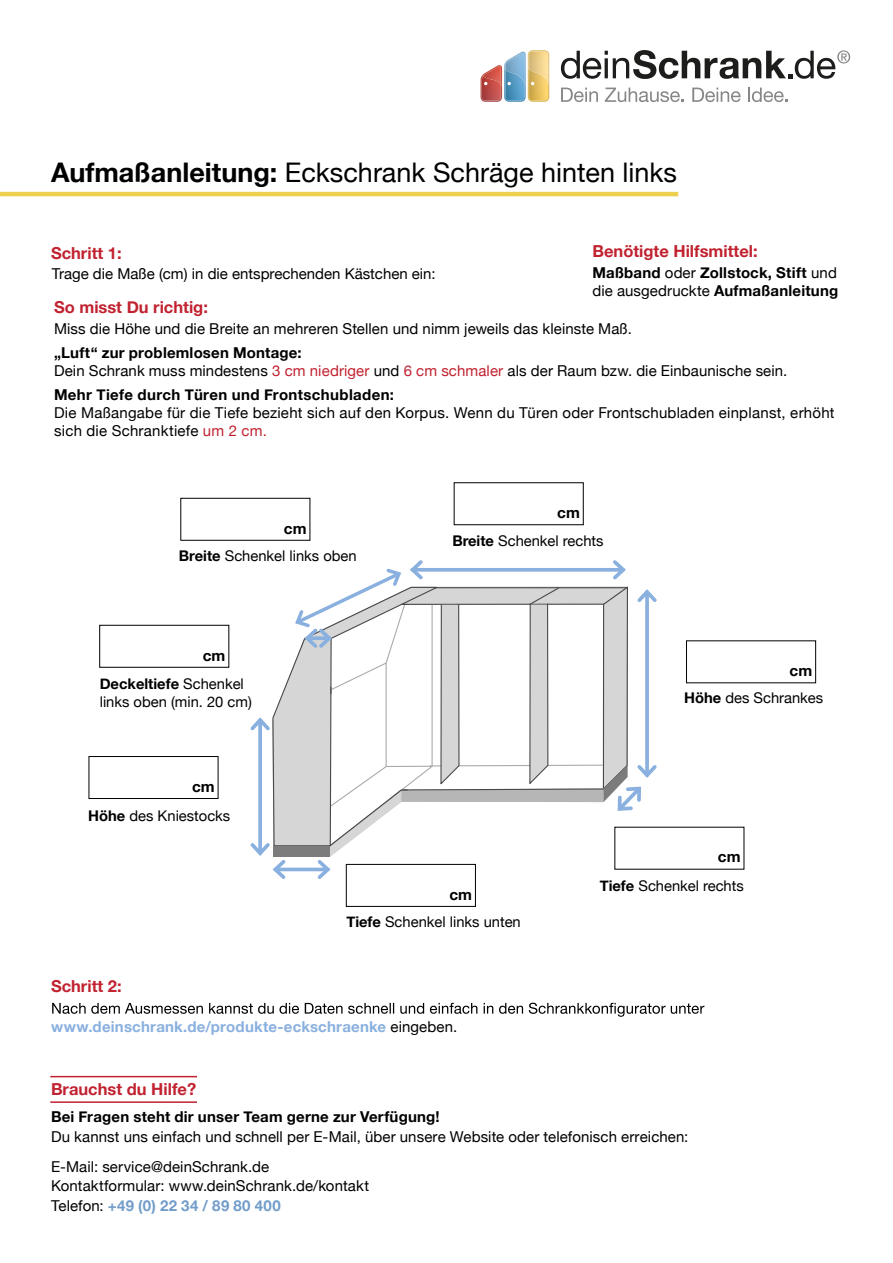
<style>
.page{position:relative;width:893px;height:1263px;background:#fff}
.page>*{position:absolute;margin:0;border:0;box-sizing:border-box;transform-origin:0 0}
.t1{font:27px "Helvetica Neue";color:#000}
.t2{font:700 16.5px "Helvetica Neue";color:#c12230}
.t3{font:700 15.3px "Helvetica Neue";color:#000}
.t4{font:15px/18px "Helvetica Neue";letter-spacing:.005em;color:#000}
.t5{font:700 15px/18px "Helvetica Neue";letter-spacing:.015em;color:#000}
.t6{font:700 15px "Helvetica Neue";letter-spacing:.015em;color:#89b0df}
.t7{font:14.7px/17.7px "Helvetica Neue";color:#000}
.s1{font-weight:700}
.s2{font-weight:400}
.s3{color:#c12230}
.s4{font-weight:400;color:#000}
.s5{font-weight:700;color:#719cca}
</style>
<div class="page">
<hr style="left:0;top:192px;width:678px;height:4px;background:#edd14e">
<svg style="left:250px;top:560px;width:410px;height:322px"></svg>
<div style="left:180px;top:498px;width:130px;height:43px;border:1px solid #000"></div>
<div style="left:99px;top:625px;width:130px;height:43px;border:1px solid #000"></div>
<div style="left:89px;top:756px;width:129px;height:43px;border:1px solid #000"></div>
<div style="left:346px;top:864px;width:130px;height:43px;border:1px solid #000"></div>
<svg style="left:52px;top:1003px;width:652px;height:14px"></svg>
<hr style="left:50px;top:1076px;width:147px;height:1px;background:#c12230">
<hr style="left:50px;top:1101px;width:147px;height:2px;background:#c12230">
<img style="left:504px;top:85px;width:22px;height:17px">
<img style="left:528px;top:85px;width:21px;height:17px">
<img style="left:480px;top:76px;width:22px;height:26px">
<img style="left:549px;top:55px;width:1px;height:30px">
<img style="left:528px;top:50px;width:21px;height:35px">
<img style="left:504px;top:52px;width:22px;height:33px">
<svg style="left:507px;top:82px;width:4px;height:3px"></svg>
<img style="left:482px;top:65px;width:20px;height:21px">
<svg style="left:561px;top:50px;width:289px;height:29px"></svg>
<svg style="left:561px;top:88px;width:37px;height:14px"></svg>
<svg style="left:605px;top:88px;width:79px;height:14px"></svg>
<svg style="left:692px;top:88px;width:49px;height:14px"></svg>
<svg style="left:748px;top:88px;width:40px;height:14px"></svg>
<h1 class="t1" style="left:51px;top:153px;width:628px"><span class="s1">Aufmaßanleitung:</span> Eckschrank Schräge hinten links</h1>
<p class="t2" style="left:592px;top:238px;width:167px">Benötigte Hilfsmittel:</p>
<p class="t5" style="left:592px;top:264px;width:247px">Maßband <span class="s2">oder</span> Zollstock, Stift <span class="s2">und die ausgedruckte</span> Aufmaßanleitung</p>
<p class="t2" style="left:51px;top:240px;width:72px">Schritt 1:</p>
<p class="t4" style="left:52px;top:265px;width:386px">Trage die Maße (cm) in die entsprechenden Kästchen ein:</p>
<p class="t2" style="left:54px;top:294px;width:155px">So misst Du richtig:</p>
<p class="t4" style="left:54px;top:320px;width:579px">Miss die Höhe und die Breite an mehreren Stellen und nimm jeweils das kleinste Maß.</p>
<p class="t4" style="left:54px;top:344px;width:735px"><span class="s1">„Luft“ zur problemlosen Montage:<br></span>Dein Schrank muss mindestens <span class="s3">3 cm niedriger</span> und <span class="s3">6 cm schmaler</span> als der Raum bzw. die Einbaunische sein.</p>
<p class="t5" style="left:54px;top:386px;width:341px">Mehr Tiefe durch Türen und Frontschubladen:</p>
<p class="t4" style="left:54px;top:404px;width:782px">Die Maßangabe für die Tiefe bezieht sich auf den Korpus. Wenn du Türen oder Frontschubladen einplanst, erhöht sich die Schranktiefe <span class="s3">um 2 cm.</span></p>
<p class="t3" style="left:284px;top:516px;width:24px">cm</p>
<p class="t7" style="left:179px;top:547px;width:179px"><span class="s1">Breite</span> Schenkel links oben</p>
<p class="t3" style="left:203px;top:643px;width:24px">cm</p>
<p class="t7" style="left:100px;top:676px;width:154px"><span class="s1">Deckeltiefe</span> Schenkel links oben (min. 20 cm)</p>
<p class="t3" style="left:192px;top:774px;width:24px">cm</p>
<p class="t7" style="left:88px;top:807px;width:143px"><span class="s1">Höhe</span> des Kniestocks</p>
<p class="t3" style="left:557px;top:501px;width:24px">cm</p>
<p class="t7" style="left:452px;top:533px;width:153px"><span class="s1">Breite</span> Schenkel rechts</p>
<p class="t3" style="left:790px;top:659px;width:24px">cm</p>
<p class="t7" style="left:684px;top:689px;width:140px"><span class="s1">Höhe</span> des Schrankes</p>
<p class="t3" style="left:718px;top:845px;width:24px">cm</p>
<p class="t3" style="left:449px;top:882px;width:24px">cm</p>
<p class="t7" style="left:600px;top:878px;width:146px"><span class="s1">Tiefe</span> Schenkel rechts</p>
<p class="t7" style="left:346px;top:913px;width:176px"><span class="s1">Tiefe</span> Schenkel links unten</p>
<p class="t2" style="left:51px;top:973px;width:72px">Schritt 2:</p>
<p class="t6" style="left:51px;top:1014px;width:408px">www.deinschrank.de/produkte-eckschraenke <span class="s4">eingeben.</span></p>
<p class="t2" style="left:51px;top:1076px;width:147px">Brauchst du Hilfe?</p>
<p class="t5" style="left:51px;top:1108px;width:390px">Bei Fragen steht dir unser Team gerne zur Verfügung!</p>
<p class="t4" style="left:51px;top:1122px;width:639px;line-height:30px">Du kannst uns einfach und schnell per E-Mail, über unsere Website oder telefonisch erreichen:<br>E-Mail: service@deinSchrank.de</p>
<p class="t4" style="left:51px;top:1177px;width:319px;line-height:19.5px">Kontaktformular: www.deinSchrank.de/kontakt<br>Telefon: <span class="s5">+49 (0) 22 34 / 89 80 400</span></p>
</div>
